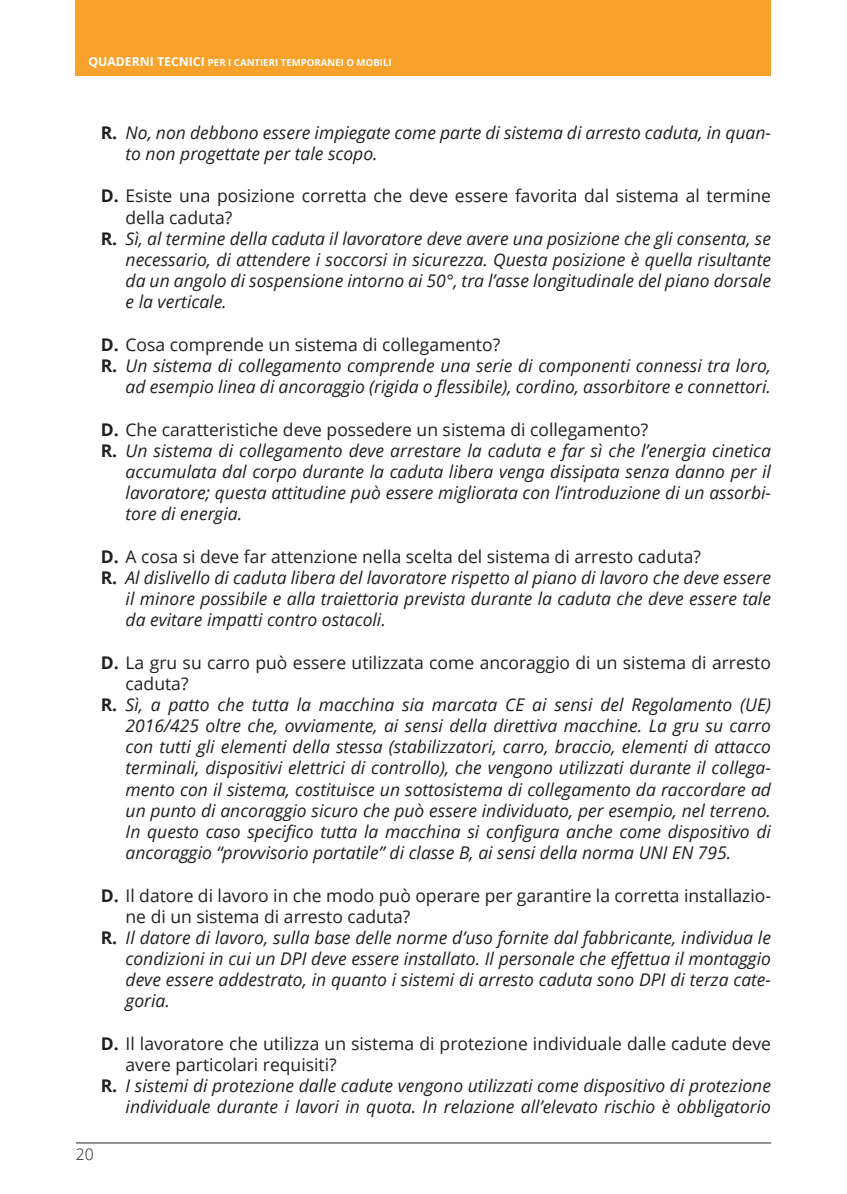
<style>
.page{position:relative;width:847px;height:1194px;background:#fff}
.page>*{position:absolute;margin:0;border:0;box-sizing:border-box;transform-origin:0 0}
.t1{font:italic 17.5px/21.2px "Open Sans";color:#231f20}
.t2{font:17.5px "Open Sans";color:#231f20}
.t3{font:300 15.75px "Open Sans";color:#231f20}
.t4{font:700 9.62px "Open Sans";color:#fff}
.s1{font-size:12.25px}
.s2{font-weight:700;font-style:normal}
.s3{font-weight:700}
</style>
<div class="page">
<div style="left:76px;top:0;width:694px;height:76px;background:#f9a22b"></div>
<hr style="left:76px;top:1142px;width:694px;height:1px;background:#808285">
<p class="t4" style="left:88px;top:56px;width:305px"><span class="s1">QUADERNI TECNICI</span> PER I CANTIERI TEMPORANEI O MOBILI</p>
<p class="t1" style="left:125px;top:121px;width:646px;text-indent:-25px"><span class="s2">R.</span> No, non debbono essere impiegate come parte di sistema di arresto caduta, in quan&shy;to non progettate per tale scopo.</p>
<p class="t2" style="left:101px;top:184px;width:671px"><span class="s3">D.</span> Esiste una posizione corretta che deve essere favorita dal sistema al termine</p>
<p class="t2" style="left:125px;top:205px;width:108px">della caduta?</p>
<p class="t1" style="left:101px;top:227px;width:671px"><span class="s2">R.</span> Sì, al termine della caduta il lavoratore deve avere una posizione che gli consenta, se</p>
<p class="t1" style="left:125px;top:248px;width:646px">necessario, di attendere i soccorsi in sicurezza. Questa posizione è quella risultante</p>
<p class="t1" style="left:125px;top:270px;width:646px">da un angolo di sospensione intorno ai 50°, tra l’asse longitudinale del piano dorsale</p>
<p class="t1" style="left:125px;top:291px;width:103px">e la verticale.</p>
<p class="t2" style="left:101px;top:332px;width:401px"><span class="s3">D.</span> Cosa comprende un sistema di collegamento?</p>
<p class="t1" style="left:101px;top:354px;width:671px"><span class="s2">R.</span> Un sistema di collegamento comprende una serie di componenti connessi tra loro,</p>
<p class="t1" style="left:125px;top:376px;width:646px">ad esempio linea di ancoraggio (rigida o flessibile), cordino, assorbitore e connettori.</p>
<p class="t2" style="left:101px;top:417px;width:548px"><span class="s3">D.</span> Che caratteristiche deve possedere un sistema di collegamento?</p>
<p class="t1" style="left:101px;top:439px;width:671px"><span class="s2">R.</span> Un sistema di collegamento deve arrestare la caduta e far sì che l’energia cinetica</p>
<p class="t1" style="left:125px;top:460px;width:646px">accumulata dal corpo durante la caduta libera venga dissipata senza danno per il</p>
<p class="t1" style="left:125px;top:481px;width:646px">lavoratore; questa attitudine può essere migliorata con l’introduzione di un assorbi-</p>
<p class="t1" style="left:125px;top:503px;width:118px">tore di energia.</p>
<p class="t2" style="left:101px;top:544px;width:601px"><span class="s3">D.</span> A cosa si deve far attenzione nella scelta del sistema di arresto caduta?</p>
<p class="t1" style="left:101px;top:566px;width:671px"><span class="s2">R.</span> Al dislivello di caduta libera del lavoratore rispetto al piano di lavoro che deve essere</p>
<p class="t1" style="left:125px;top:587px;width:646px">il minore possibile e alla traiettoria prevista durante la caduta che deve essere tale</p>
<p class="t1" style="left:125px;top:608px;width:262px">da evitare impatti contro ostacoli.</p>
<p class="t2" style="left:101px;top:650px;width:671px"><span class="s3">D.</span> La gru su carro può essere utilizzata come ancoraggio di un sistema di arresto</p>
<p class="t2" style="left:125px;top:671px;width:64px">caduta?</p>
<p class="t1" style="left:101px;top:693px;width:671px"><span class="s2">R.</span> Sì, a patto che tutta la macchina sia marcata CE ai sensi del Regolamento (UE)</p>
<p class="t1" style="left:125px;top:714px;width:646px">2016/425 oltre che, ovviamente, ai sensi della direttiva macchine. La gru su carro</p>
<p class="t1" style="left:125px;top:736px;width:646px">con tutti gli elementi della stessa (stabilizzatori, carro, braccio, elementi di attacco</p>
<p class="t1" style="left:125px;top:757px;width:646px">terminali, dispositivi elettrici di controllo), che vengono utilizzati durante il collega-</p>
<p class="t1" style="left:125px;top:778px;width:646px">mento con il sistema, costituisce un sottosistema di collegamento da raccordare ad</p>
<p class="t1" style="left:125px;top:799px;width:646px">un punto di ancoraggio sicuro che può essere individuato, per esempio, nel terreno.</p>
<p class="t1" style="left:125px;top:820px;width:646px">In questo caso specifico tutta la macchina si configura anche come dispositivo di</p>
<p class="t1" style="left:125px;top:841px;width:607px">ancoraggio “provvisorio portatile” di classe B, ai sensi della norma UNI EN 795.</p>
<p class="t2" style="left:101px;top:883px;width:671px"><span class="s3">D.</span> I l datore di lavoro in che modo può operare per garantire la corretta installazio-</p>
<p class="t2" style="left:125px;top:904px;width:286px">ne di un sistema di arresto caduta?</p>
<p class="t1" style="left:101px;top:926px;width:671px"><span class="s2">R.</span> Il datore di lavoro, sulla base delle norme d’uso fornite dal fabbricante, individua le</p>
<p class="t1" style="left:125px;top:947px;width:646px">condizioni in cui un DPI deve essere installato. Il personale che effettua il montaggio</p>
<p class="t1" style="left:125px;top:968px;width:646px">deve essere addestrato, in quanto i sistemi di arresto caduta sono DPI di terza cate-</p>
<p class="t1" style="left:125px;top:990px;width:46px">goria.</p>
<p class="t2" style="left:101px;top:1031px;width:671px"><span class="s3">D.</span> I l lavoratore che utilizza un sistema di protezione individuale dalle cadute deve</p>
<p class="t2" style="left:125px;top:1052px;width:212px">avere particolari requisiti?</p>
<p class="t1" style="left:101px;top:1074px;width:671px"><span class="s2">R.</span> I sistemi di protezione dalle cadute vengono utilizzati come dispositivo di protezione</p>
<p class="t1" style="left:125px;top:1095px;width:646px">individuale durante i lavori in quota. In relazione all’elevato rischio è obbligatorio</p>
<p class="t3" style="left:76px;top:1143px;width:19px">20</p>
</div>
